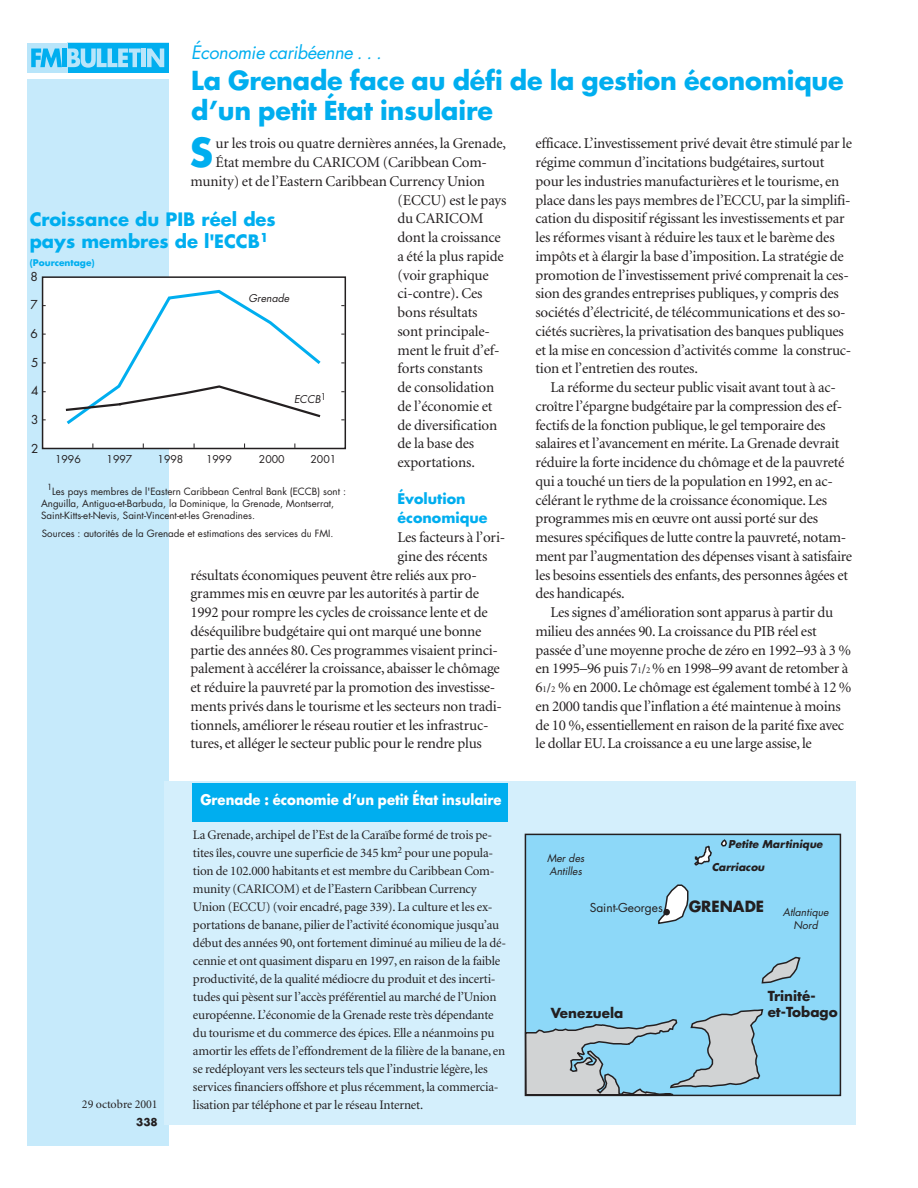
<style>
.page{position:relative;width:918px;height:1188px;background:#fff}
.page>*{position:absolute;margin:0;border:0;box-sizing:border-box;transform-origin:0 0}
.t1{font:700 39px "Futura";color:#00aeef}
.t2{font:700 25.5px/30.6px "Futura";letter-spacing:-.005em;color:#00aeef}
.t3{font:700 18px/21.8px "Futura";color:#00aeef}
.t4{font:italic 18px "Futura";letter-spacing:-.02em;color:#00aeef}
.t5{font:15px/18.8px "Minion";letter-spacing:-.015em;color:#231f20}
.t6{font:700 15px "Futura";color:#231f20}
.t7{font:700 14.25px "Futura";color:#fff;scale:.93 1}
.t8{font:700 14.25px/19.5px "Futura";color:#00aeef}
.t9{font:700 13.5px/16.5px "Futura";color:#231f20}
.t10{font:13.05px/18px "Minion";letter-spacing:-.015em;color:#231f20}
.t11{font:12px "Futura";color:#231f20}
.t12{font:12px "Minion";color:#231f20}
.t13{font:italic 10.5px/12.8px "Futura";color:#231f20;text-align:center}
.t14{font:italic 700 10.5px "Futura";color:#231f20}
.t15{font:10.5px "Futura";color:#231f20}
.t16{font:700 10.5px "Futura";color:#231f20}
.t17{font:9.75px/12px "Futura";color:#231f20}
.t18{font:700 9px "Futura";color:#00aeef}
.t19{font:8.25px "Futura";color:#231f20}
.s1{font-size:9px}
.s2{font-size:13.5px}
</style>
<div class="page">
<div style="left:67px;top:43px;width:101px;height:29px;background:#00aeef"></div>
<hr style="left:142px;top:49px;width:4px;height:18px;background:#b8e5fa">
<svg style="left:147px;top:49px;width:17px;height:18px"></svg>
<div style="left:27px;top:43px;width:40px;height:29px;background:#b8e5fa"></div>
<svg style="left:31px;top:49px;width:110px;height:19px"></svg>
<hr style="left:63px;top:49px;width:4px;height:18px;background:#00aeef">
<div style="left:27px;top:79px;width:141px;height:1067px;background:#c6eafb"></div>
<div style="left:43px;top:277px;width:302px;height:171px;background:#fff"></div>
<div style="left:42px;top:276px;width:304px;height:173px;border:2px solid #231f20"></div>
<svg style="left:65px;top:289px;width:256px;height:135px"></svg>
<div style="left:164px;top:782px;width:691px;height:343px;background:#d4effc"></div>
<div style="left:192px;top:783px;width:315px;height:38px;background:#00aeef"></div>
<div style="left:525px;top:834px;width:315px;height:261px;background:#8dd8f8"></div>
<div style="left:525px;top:834px;width:316px;height:262px;border:2px solid #231f20"></div>
<svg style="left:658px;top:884px;width:31px;height:41px"></svg>
<svg style="left:761px;top:956px;width:40px;height:28px"></svg>
<svg style="left:525px;top:1008px;width:239px;height:88px"></svg>
<div style="left:663px;top:909px;width:7px;height:6px;background:#231f20;border-radius:50%"></div>
<svg style="left:694px;top:845px;width:18px;height:21px"></svg>
<svg style="left:720px;top:839px;width:7px;height:8px"></svg>
<p class="t4" style="left:191px;top:44px;width:192px">Économie caribéenne . . .</p>
<h2 class="t2" style="left:191px;top:67px;width:654px">La Grenade face au défi de la gestion économique d’un petit État insulaire</h2>
<h1 class="t1" style="left:190px;top:135px;width:25px">S</h1>
<p class="t5" style="left:216px;top:135px;width:292px">ur les trois ou quatre dernières années, la Grenade,</p>
<p class="t5" style="left:216px;top:154px;width:273px">État membre du CARICOM (Caribbean Com-</p>
<p class="t5" style="left:190px;top:173px;width:296px">munity) et de l’Eastern Caribbean Currency Union</p>
<p class="t5" style="left:397px;top:192px;width:110px">(ECCU) est le pays</p>
<p class="t5" style="left:397px;top:210px;width:87px">du CARICOM</p>
<p class="t5" style="left:397px;top:229px;width:105px">dont la croissance</p>
<p class="t5" style="left:397px;top:248px;width:108px">a été la plus rapide</p>
<p class="t5" style="left:397px;top:267px;width:93px">(voir graphique</p>
<p class="t5" style="left:397px;top:285px;width:87px">ci-contre). Ces</p>
<p class="t5" style="left:397px;top:304px;width:82px">bons résultats</p>
<p class="t5" style="left:397px;top:323px;width:94px">sont principale-</p>
<p class="t5" style="left:397px;top:342px;width:104px">ment le fruit d’ef-</p>
<p class="t5" style="left:397px;top:360px;width:87px">forts constants</p>
<p class="t5" style="left:397px;top:379px;width:98px">de consolidation</p>
<p class="t5" style="left:397px;top:398px;width:96px">de l’économie et</p>
<p class="t5" style="left:397px;top:417px;width:101px">de diversification</p>
<p class="t5" style="left:397px;top:435px;width:78px">de la base des</p>
<p class="t5" style="left:397px;top:454px;width:79px">exportations.</p>
<p class="t8" style="left:397px;top:490px;width:92px">Évolution économique</p>
<p class="t5" style="left:397px;top:529px;width:109px">Les facteurs à l’ori-</p>
<p class="t5" style="left:397px;top:548px;width:91px">gine des récents</p>
<p class="t5" style="left:191px;top:567px;width:288px">résultats économiques peuvent être reliés aux pro-</p>
<p class="t5" style="left:191px;top:585px;width:290px">grammes mis en œuvre par les autorités à partir de</p>
<p class="t5" style="left:191px;top:604px;width:299px">1992 pour rompre les cycles de croissance lente et de</p>
<p class="t5" style="left:191px;top:623px;width:292px">déséquilibre budgétaire qui ont marqué une bonne</p>
<p class="t5" style="left:191px;top:642px;width:309px">partie des années 80. Ces programmes visaient princi-</p>
<p class="t5" style="left:191px;top:660px;width:311px">palement à accélérer la croissance, abaisser le chômage</p>
<p class="t5" style="left:191px;top:679px;width:306px">et réduire la pauvreté par la promotion des investisse-</p>
<p class="t5" style="left:191px;top:698px;width:313px">ments privés dans le tourisme et les secteurs non tradi-</p>
<p class="t5" style="left:191px;top:717px;width:300px">tionnels, améliorer le réseau routier et les infrastruc-</p>
<p class="t5" style="left:191px;top:735px;width:293px">tures, et alléger le secteur public pour le rendre plus</p>
<p class="t3" style="left:30px;top:210px;width:248px">Croissance du PIB réel des pays membres de l'ECCB<sup>1</sup></p>
<p class="t18" style="left:30px;top:259px;width:66px">(Pourcentage)</p>
<p class="t11" style="left:31px;top:271px;width:9px">8</p>
<p class="t11" style="left:31px;top:299px;width:9px">7</p>
<p class="t11" style="left:31px;top:328px;width:9px">6</p>
<p class="t11" style="left:31px;top:357px;width:9px">5</p>
<p class="t11" style="left:31px;top:385px;width:9px">4</p>
<p class="t11" style="left:31px;top:414px;width:9px">3</p>
<p class="t11" style="left:31px;top:443px;width:9px">2</p>
<p class="t15" style="left:55px;top:454px;width:27px">1996</p>
<p class="t15" style="left:107px;top:454px;width:27px">1997</p>
<p class="t15" style="left:158px;top:454px;width:27px">1998</p>
<p class="t15" style="left:206px;top:454px;width:27px">1999</p>
<p class="t15" style="left:259px;top:454px;width:27px">2000</p>
<p class="t15" style="left:310px;top:454px;width:27px">2001</p>
<p class="t13" style="left:249px;top:293px;width:42px">Grenade</p>
<p class="t13" style="left:294px;top:394px;width:34px">ECCB<sup>1</sup></p>
<p class="t19" style="left:47px;top:483px;width:7px">1</p>
<p class="t17" style="left:41px;top:486px;width:307px;text-indent:11px">Les pays membres de l'Eastern Caribbean Central Bank (ECCB) sont :<br>Anguilla, Antigua-et-Barbuda, la Dominique, la Grenade, Montserrat,<br>Saint-Kitts-et-Nevis, Saint-Vincent-et-les Grenadines.</p>
<p class="t17" style="left:42px;top:528px;width:293px">Sources : autorités de la Grenade et estimations des services du FMI.</p>
<p class="t12" style="left:82px;top:1099px;width:77px">29 octobre 2001</p>
<p class="t16" style="left:136px;top:1117px;width:23px">338</p>
<p class="t7" style="left:200px;top:794px;width:325px">Grenade : économie d’un petit État insulaire</p>
<p class="t10" style="left:193px;top:827px;width:315px">La Grenade, archipel de l’Est de la Caraïbe formé de trois pe&shy;tites îles, couvre une superficie de 345 km<sup>2</sup> pour une popula&shy;tion de 102.000 habitants et est membre du Caribbean Com&shy;munity (CARICOM) et de l’Eastern Caribbean Currency Union (ECCU) (voir encadré, page 339). La culture et les ex&shy;portations de banane, pilier de l’activité économique jusqu’au début des années 90, ont fortement diminué au milieu de la dé&shy;cennie et ont quasiment disparu en 1997, en raison de la faible productivité, de la qualité médiocre du produit et des incerti&shy;tudes qui pèsent sur l’accès préférentiel au marché de l’Union européenne. L’économie de la Grenade reste très dépendante du tourisme et du commerce des épices. Elle a néanmoins pu amortir les effets de l’effondrement de la filière de la banane, en se redéployant vers les secteurs tels que l’industrie légère, les services financiers offshore et plus récemment, la commercia&shy;lisation par téléphone et par le réseau Internet.</p>
<p class="t5" style="left:536px;top:135px;width:318px">efficace. L’investissement privé devait être stimulé par le régime commun d’incitations budgétaires, surtout pour les industries manufacturières et le tourisme, en place dans les pays membres de l’ECCU, par la simplifi&shy;cation du dispositif régissant les investissements et par les réformes visant à réduire les taux et le barème des impôts et à élargir la base d’imposition. La stratégie de promotion de l’investissement privé comprenait la ces&shy;sion des grandes entreprises publiques, y compris des sociétés d’électricité, de télécommunications et des so&shy;ciétés sucrières, la privatisation des banques publiques et la mise en concession d’activités comme la construc&shy;tion et l’entretien des routes.</p>
<p class="t5" style="left:536px;top:379px;width:318px;text-indent:15px">La réforme du secteur public visait avant tout à ac&shy;croître l’épargne budgétaire par la compression des ef&shy;fectifs de la fonction publique, le gel temporaire des salaires et l’avancement en mérite. La Grenade devrait réduire la forte incidence du chômage et de la pauvreté qui a touché un tiers de la population en 1992, en ac&shy;célérant le rythme de la croissance économique. Les programmes mis en œuvre ont aussi porté sur des mesures spécifiques de lutte contre la pauvreté, notam&shy;ment par l’augmentation des dépenses visant à satisfaire les besoins essentiels des enfants, des personnes âgées et des handicapés.</p>
<p class="t5" style="left:535px;top:604px;width:318px;text-indent:15px">Les signes d’amélioration sont apparus à partir du milieu des années 90. La croissance du PIB réel est passée d’une moyenne proche de zéro en 1992–93 à 3 % en 1995–96 puis 7<span class="s1">1</span><span class="s2">/</span><span class="s1">2</span> % en 1998–99 avant de retomber à 6<span class="s1">1</span><span class="s2">/</span><span class="s1">2</span> % en 2000. Le chômage est également tombé à 12 % en 2000 tandis que l’inflation a été maintenue à moins de 10 %, essentiellement en raison de la parité fixe avec le dollar EU. La croissance a eu une large assise, le</p>
<p class="t13" style="left:547px;top:853px;width:39px;text-align:left">Mer des<br>Antilles</p>
<p class="t14" style="left:728px;top:840px;width:96px">Petite Martinique</p>
<p class="t14" style="left:712px;top:862px;width:54px">Carriacou</p>
<p class="t6" style="left:689px;top:899px;width:77px">GRENADE</p>
<p class="t11" style="left:590px;top:902px;width:75px">Saint-Georges</p>
<p class="t13" style="left:783px;top:907px;width:48px">Atlantique<br>Nord</p>
<p class="t9" style="left:551px;top:1006px;width:74px">Venezuela</p>
<p class="t9" style="left:768px;top:989px;width:72px">Trinité&shy;et-Tobago</p>
</div>
